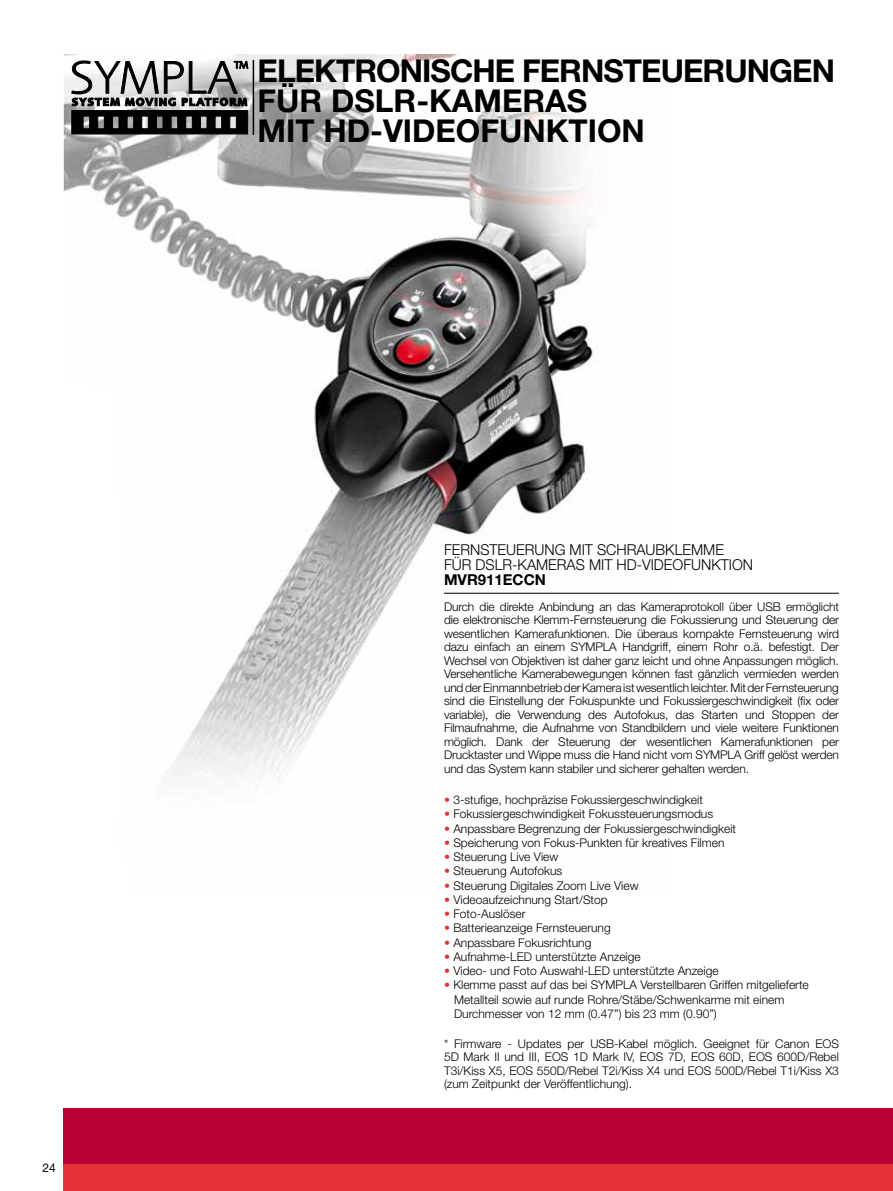
<style>
.page{position:relative;width:893px;height:1191px;background:#fff}
.page>*{position:absolute;margin:0;border:0;box-sizing:border-box;transform-origin:0 0}
.t1{font:700 31.5px/30px "Helvetica Neue LT Std";color:#000}
.t2{font:700 31.5px "Helvetica Neue LT Std";letter-spacing:-.03em;color:#000}
.t3{font:300 15px/15px "Helvetica Neue LT Std";color:#000}
.t4{font:700 15px "Helvetica Neue LT Std";color:#000}
.t5{font:300 12px/13.5px "Helvetica Neue LT Std";color:#000;text-align:justify}
.t6{font:12px "Helvetica Neue LT Std";color:#000}
.s1{font-weight:500;color:#e53138}
</style>
<div class="page">
<img style="left:64px;top:54px;width:607px;height:727px">
<svg style="left:71px;top:60px;width:177px;height:74px;background:#757575"></svg>
<hr style="left:253px;top:60px;width:1px;height:75px;background:#000">
<div style="left:64px;top:1163px;width:829px;height:28px;background:#e53138"></div>
<div style="left:64px;top:1108px;width:829px;height:55px;background:#b70132"></div>
<hr style="left:444px;top:593px;width:395px;height:1px;background:#000">
<p class="t6" style="left:43px;top:1160px;width:15px">24</p>
<h1 class="t2" style="left:258px;top:52px;width:468px">ELEKTRONISCHE FERNSTEUERUN</h1>
<h1 class="t1" style="left:769px;top:55px;width:63px">GEN</h1>
<h1 class="t1" style="left:258px;top:85px;width:384px">FÜR DSLR-KAMERAS<br>MIT HD-VIDEOFUN KTION</h1>
<p class="t3" style="left:444px;top:542px;width:311px;text-indent:153px">Schraubklemme<br>FÜR DSLR-KAMERAS MIT HD-VIDEOFUNKTION</p>
<p class="t4" style="left:444px;top:571px;width:101px">MVR911ECCN</p>
<p class="t5" style="left:444px;top:599px;width:396px">Durch die direkte Anbindung an das Kameraprotokoll über USB ermöglicht die elektronische Klemm-Fernsteuerung die Fokussierung und Steuerung der wesentlichen Kamerafunktionen. Die überaus kompakte Fernsteuerung wird dazu einfach an einem SYMPLA Handgriff, einem Rohr o.ä. befestigt. Der Wechsel von Objektiven ist daher ganz leicht und ohne Anpassungen möglich.<br>Versehentliche Kamerabewegungen können fast gänzlich vermieden werden und der Einmannbetrieb der Kamera ist wesentlich leichter. Mit der Fernsteuerung sind die Einstellung der Fokuspunkte und Fokussiergeschwindigkeit (fix oder variable), die Verwendung des Autofokus, das Starten und Stoppen der Filmaufnahme, die Aufnahme von Standbildern und viele weitere Funktionen möglich. Dank der Steuerung der wesentlichen Kamerafunktionen per Drucktaster und Wippe muss die Hand nicht vom SYMPLA Griff gelöst werden und das System kann stabiler und sicherer gehalten werden.</p>
<p class="t5" style="left:444px;top:793px;width:260px"><span class="s1">•</span> 3-stufige, hochpräzise Fokussiergeschwindigkeit</p>
<p class="t5" style="left:444px;top:807px;width:271px"><span class="s1">•</span> Fokussiergeschwindigkeit Fokussteuerungsmodus</p>
<p class="t5" style="left:444px;top:821px;width:294px"><span class="s1">•</span> Anpassbare Begrenzung der Fokussiergeschwindigkeit</p>
<p class="t5" style="left:444px;top:835px;width:282px"><span class="s1">•</span> Speicherung von Fokus-Punkten für kreatives Filmen</p>
<p class="t5" style="left:444px;top:850px;width:116px"><span class="s1">•</span> Steuerung Live View</p>
<p class="t5" style="left:444px;top:864px;width:120px"><span class="s1">•</span> Steuerung Autofokus</p>
<p class="t5" style="left:444px;top:878px;width:196px"><span class="s1">•</span> Steuerung Digitales Zoom Live View</p>
<p class="t5" style="left:444px;top:892px;width:165px"><span class="s1">•</span> Videoaufzeichnung Start/Stop</p>
<p class="t5" style="left:444px;top:906px;width:83px"><span class="s1">•</span> Foto-Auslöser</p>
<p class="t5" style="left:444px;top:921px;width:168px"><span class="s1">•</span> Batterieanzeige Fernsteuerung</p>
<p class="t5" style="left:444px;top:935px;width:149px"><span class="s1">•</span> Anpassbare Fokusrichtung</p>
<p class="t5" style="left:444px;top:949px;width:198px"><span class="s1">•</span> Aufnahme-LED unterstützte Anzeige</p>
<p class="t5" style="left:444px;top:963px;width:276px"><span class="s1">•</span> Video- und Foto Auswahl-LED unterstützte Anzeige</p>
<p class="t5" style="left:454px;top:977px;width:356px;line-height:14.2px;text-align:left;text-indent:-10px"><span class="s1">•</span> Klemme passt auf das bei SYMPLA Verstellbaren Griffen mitgelieferte<br>Metallteil sowie auf runde Rohre/Stäbe/Schwenkarme mit einem<br>Durchmesser von 12 mm (0.47”) bis 23 mm (0.90”)</p>
<p class="t5" style="left:444px;top:1036px;width:396px">* Firmware - Updates per USB-Kabel möglich. Geeignet für Canon EOS 5D Mark II und III, EOS 1D Mark IV, EOS 7D, EOS 60D, EOS 600D/Rebel T3i/Kiss X5, EOS 550D/Rebel T2i/Kiss X4 und EOS 500D/Rebel T1i/Kiss X3 (zum Zeitpunkt der Veröffentlichung).</p>
<p class="t3" style="left:444px;top:542px;width:19px">Fernsteuerung</p>
<p class="t3" style="left:570px;top:542px;width:9px">mit</p>
</div>
